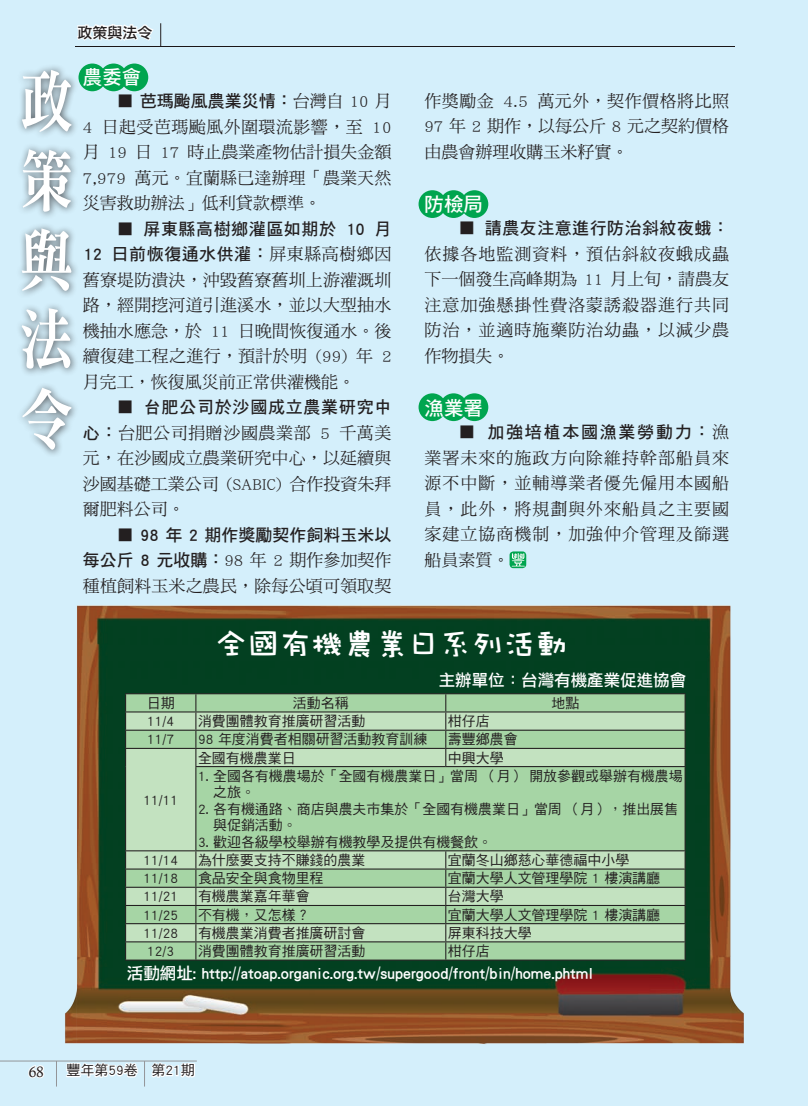
<style>
.page{position:relative;width:808px;height:1106px;background:#d4effb}
.page>*{position:absolute;margin:0;border:0;box-sizing:border-box;transform-origin:0 0}
.正常{font:67.95px/79.3px "DF Ming Std W9";color:#fff;text-align:justify;scale:.79 1}
.t1{font:32.1px "DF Wa Wa Std W7";color:#fff}
.粗黑{font:19.5px "DF Hei Std W7";color:#fff}
.內文{font:19.5px "DF Hei Std W7";color:#fff}
.粗黑-2{font:16.95px/25.5px "DF Ming Std W5";letter-spacing:.01em;color:#231f20;text-align:justify}
.t2{font:16.5px "DF Li Hei Std W5";color:#fff}
.正常-2{font:15px "DF Li Hei Std W5";color:#231f20}
.t3{font:15px "Calisto";color:#231f20}
.正常-3{font:13.95px/16.5px "DF Hei Std W5";color:#231f20}
.s1{font-family:"DF Hei Std W7"}
</style>
<div class="page">
<svg style="left:28px;top:1065px;width:17px;height:13px"></svg>
<hr style="left:0;top:1060px;width:197px;height:1px;background:#939598">
<svg style="left:56px;top:1061px;width:1px;height:25px"></svg>
<svg style="left:65px;top:1060px;width:131px;height:26px"></svg>
<div style="left:120px;top:64px;width:28px;height:27px;background:#00a54f;border-radius:50%"></div>
<div style="left:100px;top:64px;width:27px;height:27px;background:#00a54f;border-radius:50%"></div>
<div style="left:78px;top:64px;width:28px;height:27px;background:#00a54f;border-radius:50%"></div>
<div style="left:14px;top:62px;width:65px;height:395px;background:#231f20;opacity:.75"></div>
<svg style="left:77px;top:23px;width:84px;height:23px"></svg>
<hr style="left:75px;top:46px;width:660px;height:3px;background:#231f20;opacity:.3">
<div style="left:460px;top:190px;width:28px;height:28px;background:#00a54f;border-radius:50%"></div>
<div style="left:440px;top:190px;width:27px;height:28px;background:#00a54f;border-radius:50%"></div>
<div style="left:418px;top:190px;width:28px;height:28px;background:#00a54f;border-radius:50%"></div>
<div style="left:460px;top:393px;width:28px;height:28px;background:#00a54f;border-radius:50%"></div>
<div style="left:440px;top:393px;width:27px;height:28px;background:#00a54f;border-radius:50%"></div>
<div style="left:418px;top:393px;width:28px;height:28px;background:#00a54f;border-radius:50%"></div>
<svg style="left:509px;top:551px;width:17px;height:17px"></svg>
<svg style="left:512px;top:553px;width:13px;height:13px"></svg>
<img style="left:65px;top:605px;width:679px;height:439px">
<div style="left:126px;top:694px;width:558px;height:265px;background:#a6d5a5"></div>
<svg style="left:126px;top:712px;width:558px;height:229px;background:#b0d7ae"></svg>
<hr style="left:125px;top:693px;width:71px;height:1px;background:#231f20">
<hr style="left:196px;top:693px;width:250px;height:1px;background:#231f20">
<hr style="left:446px;top:693px;width:240px;height:1px;background:#231f20">
<hr style="left:125px;top:711px;width:71px;height:1px;background:#231f20">
<hr style="left:196px;top:711px;width:250px;height:1px;background:#231f20">
<hr style="left:446px;top:711px;width:240px;height:1px;background:#231f20">
<hr style="left:125px;top:729px;width:71px;height:1px;background:#231f20">
<hr style="left:196px;top:729px;width:250px;height:1px;background:#231f20">
<hr style="left:446px;top:729px;width:240px;height:1px;background:#231f20">
<hr style="left:125px;top:748px;width:71px;height:1px;background:#231f20">
<svg style="left:125px;top:694px;width:1px;height:72px"></svg>
<hr style="left:196px;top:748px;width:250px;height:1px;background:#231f20">
<svg style="left:195px;top:694px;width:1px;height:72px"></svg>
<hr style="left:446px;top:748px;width:240px;height:1px;background:#231f20">
<svg style="left:445px;top:694px;width:1px;height:72px"></svg>
<svg style="left:684px;top:694px;width:2px;height:72px"></svg>
<hr style="left:125px;top:766px;width:1px;height:84px;background:#231f20">
<hr style="left:195px;top:766px;width:251px;height:1px;background:#231f20">
<hr style="left:195px;top:767px;width:1px;height:83px;background:#231f20">
<hr style="left:446px;top:766px;width:240px;height:1px;background:#231f20">
<hr style="left:684px;top:767px;width:2px;height:83px;background:#231f20">
<hr style="left:125px;top:850px;width:71px;height:1px;background:#231f20">
<hr style="left:196px;top:850px;width:250px;height:1px;background:#231f20">
<hr style="left:446px;top:850px;width:240px;height:1px;background:#231f20">
<hr style="left:125px;top:868px;width:71px;height:1px;background:#231f20">
<hr style="left:196px;top:868px;width:250px;height:1px;background:#231f20">
<hr style="left:446px;top:868px;width:240px;height:1px;background:#231f20">
<hr style="left:125px;top:886px;width:71px;height:1px;background:#231f20">
<hr style="left:196px;top:886px;width:250px;height:1px;background:#231f20">
<hr style="left:446px;top:886px;width:240px;height:1px;background:#231f20">
<hr style="left:125px;top:905px;width:71px;height:1px;background:#231f20">
<hr style="left:196px;top:905px;width:250px;height:1px;background:#231f20">
<hr style="left:446px;top:905px;width:240px;height:1px;background:#231f20">
<hr style="left:125px;top:923px;width:71px;height:1px;background:#231f20">
<hr style="left:196px;top:923px;width:250px;height:1px;background:#231f20">
<hr style="left:446px;top:923px;width:240px;height:1px;background:#231f20">
<hr style="left:125px;top:941px;width:71px;height:1px;background:#231f20">
<svg style="left:125px;top:851px;width:1px;height:108px"></svg>
<hr style="left:196px;top:941px;width:250px;height:1px;background:#231f20">
<svg style="left:195px;top:851px;width:1px;height:108px"></svg>
<hr style="left:446px;top:941px;width:240px;height:1px;background:#231f20">
<svg style="left:445px;top:851px;width:1px;height:108px"></svg>
<svg style="left:684px;top:851px;width:2px;height:108px"></svg>
<hr style="left:125px;top:959px;width:71px;height:1px;background:#231f20">
<hr style="left:196px;top:959px;width:250px;height:1px;background:#231f20">
<hr style="left:446px;top:959px;width:240px;height:1px;background:#231f20">
<p class="正常-2" style="left:77px;top:24px;width:76px">政策與法令</p>
<p class="正常" style="left:20px;top:60px;width:70px">政策與法令</p>
<p class="內文" style="left:83px;top:66px;width:60px">農委會</p>
<p class="粗黑-2" style="left:83px;top:88px;width:310px;text-indent:34px"><span class="s1">■ 芭瑪颱風農業災情：</span>台灣自 10 月4 日起受芭瑪颱風外圍環流影響，至 10月 19 日 17 時止農業產物估計損失金額7,979 萬元。宜蘭縣已達辦理「農業天然災害救助辦法」低利貸款標準。</p>
<p class="粗黑-2" style="left:83px;top:215px;width:310px;text-indent:34px"><span class="s1">■ 屏東縣高樹鄉灌區如期於 10 月12 日前恢復通水供灌：</span>屏東縣高樹鄉因舊寮堤防潰決，沖毀舊寮舊圳上游灌溉圳路，經開挖河道引進溪水，並以大型抽水機抽水應急，於 11 日晚間恢復通水。後續復建工程之進行，預計於明 (99) 年 2月完工，恢復風災前正常供灌機能。</p>
<p class="粗黑-2" style="left:83px;top:394px;width:310px;text-indent:34px"><span class="s1">■ 台肥公司於沙國成立農業研究中心：</span>台肥公司捐贈沙國農業部 5 千萬美元，在沙國成立農業研究中心，以延續與沙國基礎工業公司 (SABIC) 合作投資朱拜爾肥料公司。</p>
<p class="粗黑-2" style="left:83px;top:521px;width:310px;text-indent:34px"><span class="s1">■ 98 年 2 期作獎勵契作飼料玉米以每公斤 8 元收購：</span>98 年 2 期作參加契作種植飼料玉米之農民，除每公頃可領取契</p>
<p class="粗黑-2" style="left:424px;top:87px;width:306px">作獎勵金 4.5 萬元外，契作價格將比照97 年 2 期作，以每公斤 8 元之契約價格由農會辦理收購玉米籽實。</p>
<p class="粗黑" style="left:424px;top:193px;width:60px">防檢局</p>
<p class="粗黑-2" style="left:424px;top:215px;width:306px;text-indent:34px"><span class="s1">■ 請農友注意進行防治斜紋夜蛾：</span>依據各地監測資料，預估斜紋夜蛾成蟲下一個發生高峰期為 11 月上旬，請農友注意加強懸掛性費洛蒙誘殺器進行共同防治，並適時施藥防治幼蟲，以減少農作物損失。</p>
<p class="粗黑" style="left:424px;top:397px;width:60px">漁業署</p>
<p class="粗黑-2" style="left:424px;top:419px;width:306px;text-indent:34px"><span class="s1">■ 加強培植本國漁業勞動力：</span>漁業署未來的施政方向除維持幹部船員來源不中斷，並輔導業者優先僱用本國船員，此外，將規劃與外來船員之主要國家建立協商機制，加強仲介管理及篩選船員素質。</p>
<p class="t1" style="left:215px;top:626px;width:354px">全國有機農業日系列活動</p>
<p class="t2" style="left:439px;top:671px;width:249px">主辦單位：台灣有機產業促進協會</p>
<p class="正常-3" style="left:147px;top:694px;width:29px">日期</p>
<p class="正常-3" style="left:293px;top:694px;width:57px">活動名稱</p>
<p class="正常-3" style="left:551px;top:694px;width:29px">地點</p>
<p class="正常-3" style="left:147px;top:712px;width:28px">11/4</p>
<p class="正常-3" style="left:198px;top:712px;width:169px">消費團體教育推廣研習活動</p>
<p class="正常-3" style="left:448px;top:712px;width:43px">柑仔店</p>
<p class="正常-3" style="left:147px;top:731px;width:28px">11/7</p>
<p class="正常-3" style="left:198px;top:731px;width:231px">98 年度消費者相關研習活動教育訓練</p>
<p class="正常-3" style="left:448px;top:731px;width:71px">壽豐鄉農會</p>
<p class="正常-3" style="left:143px;top:791px;width:36px">11/11</p>
<p class="正常-3" style="left:198px;top:749px;width:99px">全國有機農業日</p>
<p class="正常-3" style="left:448px;top:749px;width:57px">中興大學</p>
<p class="正常-3" style="left:213px;top:767px;width:471px;text-indent:-15px">1. 全國各有機農場於「全國有機農業日」當周 （月） 開放參觀或舉辦有機農場之旅。</p>
<p class="正常-3" style="left:213px;top:800px;width:466px;text-indent:-15px">2. 各有機通路、商店與農夫市集於「全國有機農業日」當周 （月），推出展售與促銷活動。</p>
<p class="正常-3" style="left:198px;top:833px;width:296px">3. 歡迎各級學校舉辦有機教學及提供有機餐飲。</p>
<p class="正常-3" style="left:143px;top:851px;width:36px">11/14</p>
<p class="正常-3" style="left:198px;top:851px;width:169px">為什麼要支持不賺錢的農業</p>
<p class="正常-3" style="left:448px;top:851px;width:183px">宜蘭冬山鄉慈心華德福中小學</p>
<p class="正常-3" style="left:143px;top:869px;width:36px">11/18</p>
<p class="正常-3" style="left:198px;top:869px;width:127px">食品安全與食物里程</p>
<p class="正常-3" style="left:448px;top:869px;width:214px">宜蘭大學人文管理學院 1 樓演講廳</p>
<p class="正常-3" style="left:143px;top:888px;width:36px">11/21</p>
<p class="正常-3" style="left:198px;top:888px;width:113px">有機農業嘉年華會</p>
<p class="正常-3" style="left:448px;top:888px;width:57px">台灣大學</p>
<p class="正常-3" style="left:143px;top:906px;width:36px">11/25</p>
<p class="正常-3" style="left:198px;top:906px;width:113px">不有機，又怎樣？</p>
<p class="正常-3" style="left:448px;top:906px;width:214px">宜蘭大學人文管理學院 1 樓演講廳</p>
<p class="正常-3" style="left:143px;top:924px;width:36px">11/28</p>
<p class="正常-3" style="left:198px;top:924px;width:169px">有機農業消費者推廣研討會</p>
<p class="正常-3" style="left:448px;top:924px;width:85px">屏東科技大學</p>
<p class="正常-3" style="left:147px;top:942px;width:28px">12/3</p>
<p class="正常-3" style="left:198px;top:942px;width:169px">消費團體教育推廣研習活動</p>
<p class="正常-3" style="left:448px;top:942px;width:43px">柑仔店</p>
<p class="t2" style="left:127px;top:963px;width:468px">活動網址: http://atoap.organic.org.tw/supergood/front/bin/home.phtml</p>
<p class="t3" style="left:29px;top:1063px;width:17px">68</p>
<p class="正常-3" style="left:66px;top:1061px;width:130px">豐年第59卷　第21期</p>
</div>
